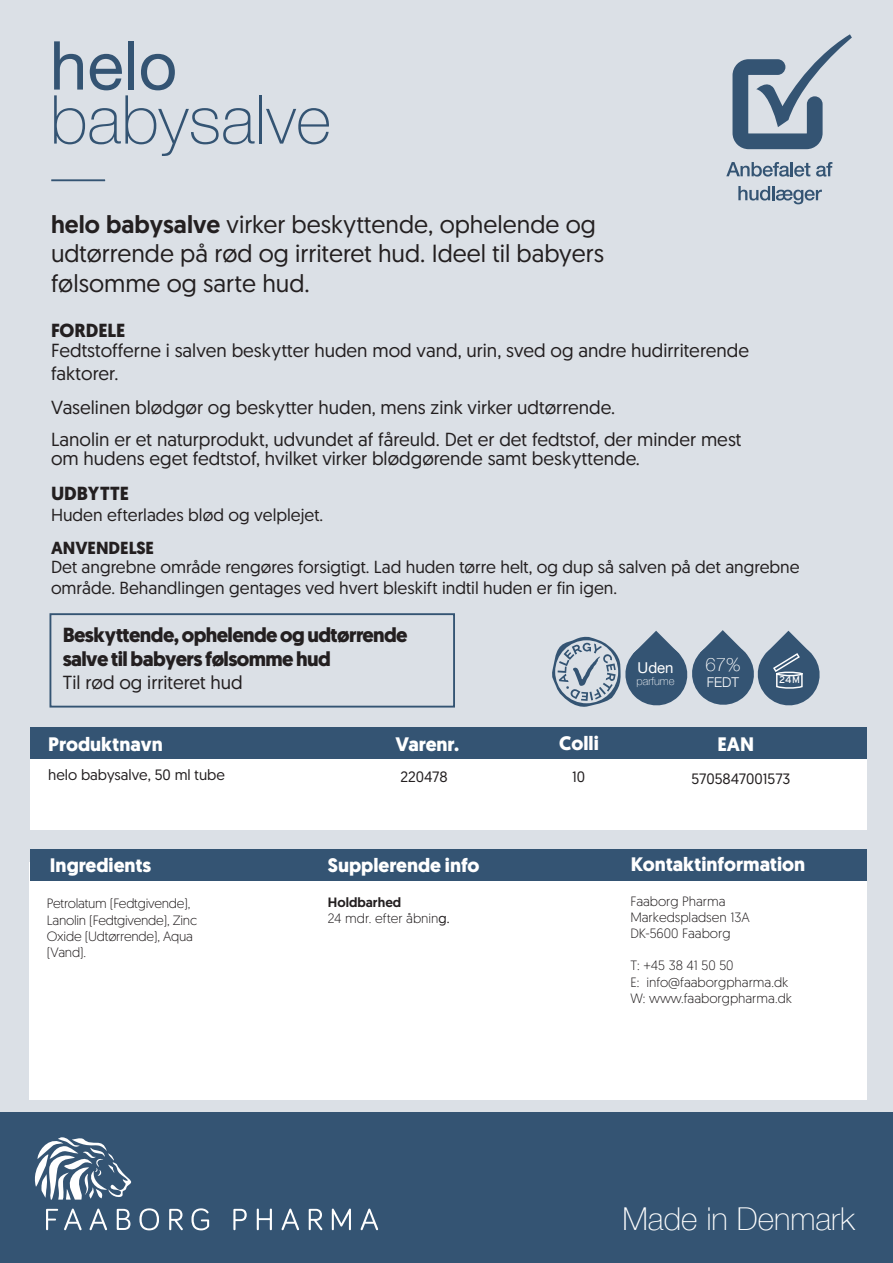
<style>
.page{position:relative;width:893px;height:1263px;background:#dbe0e6}
.page>*{position:absolute;margin:0;border:0;box-sizing:border-box;transform-origin:0 0}
.t1{font:100 67.5px "Helvetica Neue LT Com";color:#345473}
.t2{font:67.5px "Helvetica Neue LT Com";color:#345473}
.t3{font:100 31.5px "Helvetica Neue LT Com";color:#fff}
.t4{font:24.75px/29.7px "Geomanist";color:#231f20}
.t5{font:700 20.4px/24.5px "Geomanist";letter-spacing:-.03em;color:#231f20}
.t6{font:700 19.5px "Geomanist";color:#fff}
.t7{font:18.9px/22.6px "Geomanist";color:#231f20}
.t8{font:700 18.9px "Geomanist";color:#231f20}
.t9{font:100 18.6px "Helvetica Neue LT Com";color:#fff}
.t10{font:17.4px/21px "Geomanist";color:#231f20}
.t11{font:700 17.4px "Geomanist";color:#231f20}
.t12{font:15px "Geomanist";color:#231f20}
.t13{font:15px "Helvetica Neue LT Com";color:#fff}
.t14{font:300 13.5px/16.2px "Geomanist";color:#231f20}
.t15{font:300 13.5px/16.2px "Geomanist";letter-spacing:-.02em;color:#231f20}
.t16{font:300 13.5px "Helvetica Neue LT Com";color:#fff}
.t17{font:100 11.1px "Helvetica Neue LT Com";color:#fff}
.t18{font:9.75px "Interstate";color:#fff}
.s1{font-weight:500}
.s2{font-weight:400}
</style>
<div class="page">
<div style="left:30px;top:862px;width:837px;height:238px;background:#fff"></div>
<div style="left:30px;top:758px;width:837px;height:72px;background:#fff"></div>
<div style="left:30px;top:727px;width:837px;height:31px;background:#345473"></div>
<div style="left:30px;top:849px;width:837px;height:31px;background:#345473"></div>
<hr style="left:51px;top:179px;width:54px;height:2px;background:#345473">
<div style="left:0;top:1113px;width:893px;height:150px;background:#345473"></div>
<svg style="left:34px;top:1137px;width:97px;height:62px"></svg>
<svg style="left:46px;top:1209px;width:12px;height:21px"></svg>
<svg style="left:64px;top:1208px;width:18px;height:22px"></svg>
<svg style="left:90px;top:1208px;width:17px;height:22px"></svg>
<svg style="left:117px;top:1209px;width:13px;height:21px"></svg>
<svg style="left:139px;top:1208px;width:20px;height:22px"></svg>
<svg style="left:169px;top:1209px;width:14px;height:21px"></svg>
<svg style="left:191px;top:1208px;width:18px;height:22px"></svg>
<svg style="left:233px;top:1209px;width:14px;height:21px"></svg>
<svg style="left:257px;top:1208px;width:15px;height:22px"></svg>
<svg style="left:282px;top:1208px;width:17px;height:22px"></svg>
<svg style="left:309px;top:1209px;width:13px;height:21px"></svg>
<svg style="left:332px;top:1208px;width:19px;height:22px"></svg>
<svg style="left:361px;top:1208px;width:17px;height:22px"></svg>
<div style="left:50px;top:613px;width:405px;height:94px;border:2px solid #345473"></div>
<svg style="left:732px;top:34px;width:120px;height:115px"></svg>
<svg style="left:726px;top:162px;width:84px;height:15px"></svg>
<svg style="left:816px;top:162px;width:16px;height:15px"></svg>
<svg style="left:738px;top:186px;width:84px;height:18px"></svg>
<svg style="left:552px;top:630px;width:268px;height:77px"></svg>
<h1 class="t2" style="left:50px;top:24px;width:129px">helo</h1>
<h1 class="t1" style="left:50px;top:80px;width:283px">babysalve</h1>
<h3 class="t4" style="left:51px;top:208px;width:555px"><span class="s1">helo babysalve</span> virker beskyttende, ophelende og udtørrende på rød og irriteret hud. Ideel til babyers følsomme og sarte hud.</h3>
<p class="t8" style="left:51px;top:318px;width:76px">FORDELE</p>
<p class="t7" style="left:51px;top:338px;width:699px">Fedtstofferne i salven beskytter huden mod vand, urin, sved og andre hudirriterende faktorer.</p>
<p class="t7" style="left:51px;top:391px;width:692px;line-height:31.5px">Vaselinen blødgør og beskytter huden, mens zink virker udtørrende.<br>Lanolin er et naturprodukt, udvundet af fåreuld. Det er det fedtstof, der minder mest</p>
<p class="t7" style="left:51px;top:447px;width:590px">om hudens eget fedtstof, hvilket virker blødgørende samt beskyttende.</p>
<p class="t8" style="left:51px;top:481px;width:79px">UDBYTTE</p>
<p class="t10" style="left:51px;top:504px;width:274px">Huden efterlades blød og velplejet.</p>
<p class="t11" style="left:51px;top:536px;width:105px">ANVENDELSE</p>
<p class="t10" style="left:51px;top:556px;width:750px">Det angrebne område rengøres forsigtigt. Lad huden tørre helt, og dup så salven på det angrebne område. Behandlingen gentages ved hvert bleskift indtil huden er fin igen.</p>
<p class="t5" style="left:63px;top:623px;width:346px">Beskyttende, ophelende og udtørrende salve til babyers følsomme hud</p>
<p class="t7" style="left:63px;top:671px;width:181px">Til rød og irriteret hud</p>
<p class="t13" style="left:637px;top:658px;width:38px">Uden</p>
<p class="t9" style="left:705px;top:653px;width:37px">67%</p>
<p class="t17" style="left:637px;top:674px;width:39px">parfume</p>
<p class="t18" style="left:779px;top:674px;width:22px">24M</p>
<p class="t16" style="left:707px;top:674px;width:34px">FEDT</p>
<p class="t6" style="left:48px;top:731px;width:116px">Produktnavn</p>
<p class="t6" style="left:395px;top:731px;width:65px">Varenr.</p>
<p class="t6" style="left:559px;top:730px;width:41px">Colli</p>
<p class="t6" style="left:717px;top:731px;width:38px">EAN</p>
<p class="t12" style="left:48px;top:765px;width:178px">helo babysalve, 50 ml tube</p>
<p class="t12" style="left:400px;top:767px;width:49px">220478</p>
<p class="t12" style="left:572px;top:767px;width:14px">10</p>
<p class="t12" style="left:691px;top:769px;width:101px">5705847001573</p>
<p class="t6" style="left:50px;top:852px;width:103px">Ingredients</p>
<p class="t6" style="left:328px;top:852px;width:153px">Supplerende info</p>
<p class="t6" style="left:631px;top:851px;width:176px">Kontaktinformation</p>
<p class="t14" style="left:630px;top:892px;width:121px">Faaborg Pharma<br>Markedspladsen 13A<br>DK-5600 Faaborg</p>
<p class="t14" style="left:630px;top:957px;width:163px">T: +45 38 41 50 50<br>E: info@faaborgpharma.dk<br>W: www.faaborgpharma.dk</p>
<p class="t14" style="left:328px;top:893px;width:123px"><span class="s1">Holdbarhed<br></span>24 mdr. efter åbnin<span class="s2">g.</span></p>
<p class="t15" style="left:47px;top:895px;width:152px">Petrolatum (Fedtgivende),<br>Lanolin (Fedtgivende), Zinc<br>Oxide (Udtørrende), Aqua (Vand).</p>
<h2 class="t3" style="left:622px;top:1200px;width:234px">Made in Denmark</h2>
</div>
